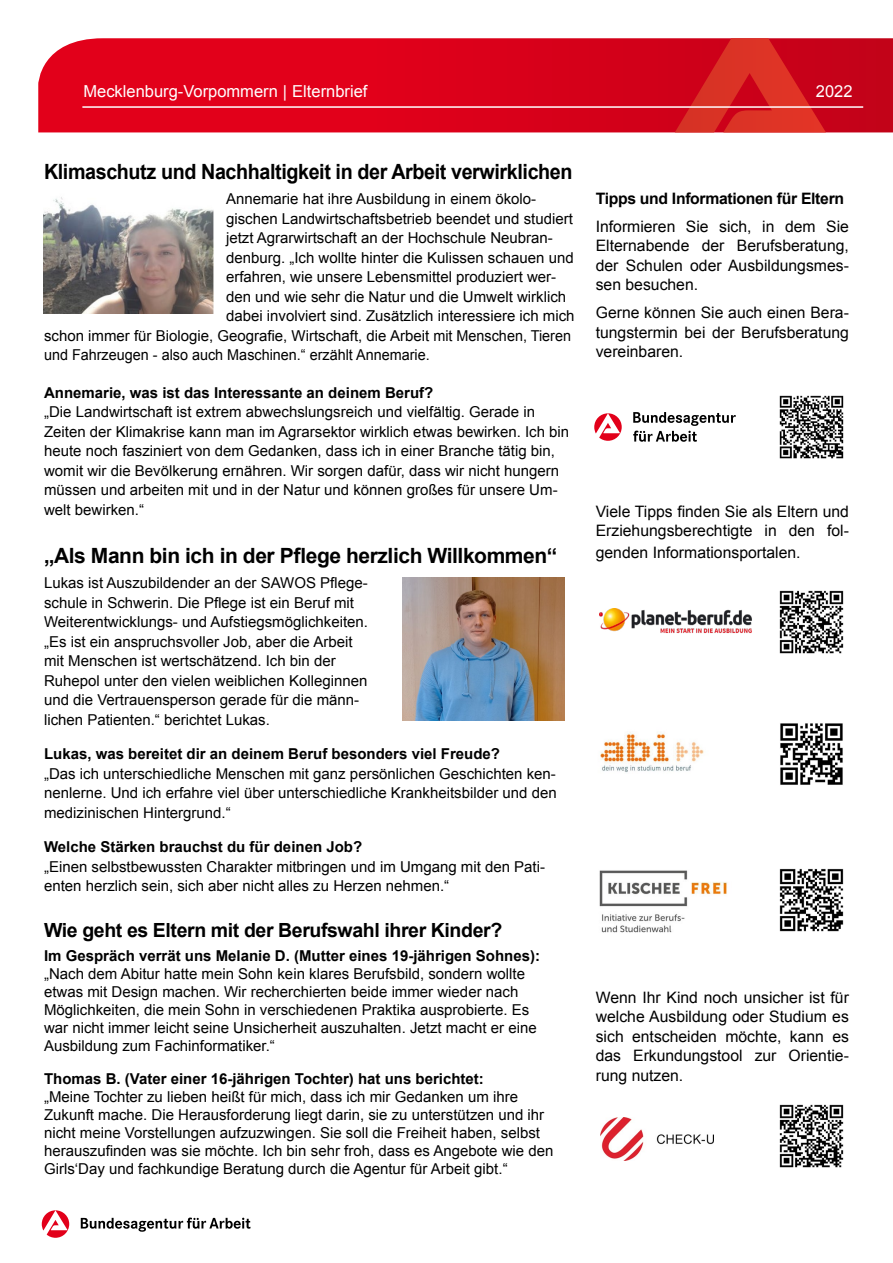
<style>
.page{position:relative;width:893px;height:1263px;background:#fff}
.page>*{position:absolute;margin:0;border:0;box-sizing:border-box;transform-origin:0 0}
.t1{font:700 21px "Arial";letter-spacing:-.02em;color:#000;scale:.94 1}
.t2{font:700 21px "Arial";letter-spacing:-.02em;color:#000}
.t3{font:700 19.5px "Arial";letter-spacing:-.02em;color:#000}
.t4{font:16.5px "Arial";color:#fff}
.t5{font:15.75px/19.5px "Arial";color:#000;text-align:justify}
.t6{font:700 15.75px "Arial";letter-spacing:-.02em;color:#000}
.t7{font:15px/19.5px "Arial";color:#000}
.t8{font:700 15px "Arial";color:#000}
.t9{font:15px "Arial";color:#000;scale:.96 1}
</style>
<div class="page">
<svg style="left:38px;top:38px;width:855px;height:94px;background:#db051e"></svg>
<svg style="left:675px;top:38px;width:151px;height:94px;background:#d41c20"></svg>
<hr style="left:82px;top:106px;width:781px;height:2px;background:#fff">
<img style="left:43px;top:197px;width:170px;height:117px">
<img style="left:403px;top:577px;width:161px;height:143px">
<svg style="left:81px;top:1217px;width:169px;height:15px"></svg>
<svg style="left:42px;top:1210px;width:27px;height:28px"></svg>
<img style="left:599px;top:609px;width:153px;height:24px">
<svg style="left:633px;top:412px;width:103px;height:30px"></svg>
<svg style="left:594px;top:413px;width:28px;height:28px"></svg>
<img style="left:600px;top:1117px;width:113px;height:44px">
<img style="left:600px;top:732px;width:104px;height:41px">
<img style="left:779px;top:395px;width:65px;height:64px">
<img style="left:779px;top:590px;width:65px;height:64px">
<img style="left:780px;top:723px;width:63px;height:62px">
<img style="left:779px;top:868px;width:65px;height:64px">
<img style="left:779px;top:1104px;width:65px;height:64px">
<img style="left:599px;top:870px;width:128px;height:63px">
<p class="t4" style="left:83px;top:80px;width:285px">Mecklenburg-Vorpommern | Elternbrief</p>
<p class="t4" style="left:816px;top:80px;width:38px">2022</p>
<h1 class="t1" style="left:44px;top:157px;width:564px">Klimaschutz und Nachhaltigkeit in der Arbeit verwirklichen</h1>
<p class="t7" style="left:226px;top:189px;width:312px">Annemarie hat ihre Ausbildung in einem ökolo-</p>
<p class="t7" style="left:226px;top:209px;width:348px">gischen Landwirtschaftsbetrieb beendet und studiert</p>
<p class="t7" style="left:226px;top:228px;width:328px">jetzt Agrarwirtschaft an der Hochschule Neubran-</p>
<p class="t7" style="left:226px;top:248px;width:349px">denburg. „Ich wollte hinter die Kulissen schauen und</p>
<p class="t7" style="left:226px;top:267px;width:332px">erfahren, wie unsere Lebensmittel produziert wer-</p>
<p class="t7" style="left:226px;top:287px;width:342px">den und wie sehr die Natur und die Umwelt wirklich</p>
<p class="t7" style="left:226px;top:306px;width:350px">dabei involviert sind. Zusätzlich interessiere ich mich</p>
<p class="t7" style="left:44px;top:326px;width:528px">schon immer für Biologie, Geografie, Wirtschaft, die Arbeit mit Menschen, Tieren</p>
<p class="t9" style="left:44px;top:345px;width:403px">und Fahrzeugen - also auch Maschinen.“ erzählt Annemarie.</p>
<p class="t8" style="left:44px;top:382px;width:391px">Annemarie, was ist das Interessante an deinem Beruf?</p>
<p class="t7" style="left:44px;top:402px;width:527px">„Die Landwirtschaft ist extrem abwechslungsreich und vielfältig. Gerade in Zeiten der Klimakrise kann man im Agrarsektor wirklich etwas bewirken. Ich bin heute noch fasziniert von dem Gedanken, dass ich in einer Branche tätig bin, womit wir die Bevölkerung ernähren. Wir sorgen dafür, dass wir nicht hungern müssen und arbeiten mit und in der Natur und können großes für unsere Um&shy;welt bewirken.“</p>
<h1 class="t2" style="left:44px;top:541px;width:515px">„Als Mann bin ich in der Pflege herzlich Willkommen“</h1>
<p class="t7" style="left:44px;top:573px;width:326px">Lukas ist Auszubildender an der SAWOS Pflege&shy;schule in Schwerin. Die Pflege ist ein Beruf mit Weiterentwicklungs- und Aufstiegsmöglichkeiten. „Es ist ein anspruchsvoller Job, aber die Arbeit mit Menschen ist wertschätzend. Ich bin der Ruhepol unter den vielen weiblichen Kolleginnen und die Vertrauensperson gerade für die männ&shy;lichen Patienten.“ berichtet Lukas.</p>
<p class="t8" style="left:44px;top:744px;width:457px">Lukas, was bereitet dir an deinem Beruf besonders viel Freude?</p>
<p class="t7" style="left:44px;top:764px;width:514px;text-align:justify">„Das ich unterschiedliche Menschen mit ganz persönlichen Geschichten ken&shy;nenlerne. Und ich erfahre viel über unterschiedliche Krankheitsbilder und den medizinischen Hintergrund.“</p>
<p class="t8" style="left:44px;top:837px;width:320px">Welche Stärken brauchst du für deinen Job?</p>
<p class="t7" style="left:44px;top:857px;width:503px">„Einen selbstbewussten Charakter mitbringen und im Umgang mit den Pati&shy;enten herzlich sein, sich aber nicht alles zu Herzen nehmen.“</p>
<h2 class="t3" style="left:44px;top:917px;width:460px">Wie geht es Eltern mit der Berufswahl ihrer Kinder?</h2>
<p class="t8" style="left:44px;top:946px;width:497px">Im Gespräch verrät uns Melanie D. (Mutter eines 19-jährigen Sohnes):</p>
<p class="t7" style="left:44px;top:965px;width:494px;line-height:18px">„Nach dem Abitur hatte mein Sohn kein klares Berufsbild, sondern wollte etwas mit Design machen. Wir recherchierten beide immer wieder nach Möglichkeiten, die mein Sohn in verschiedenen Praktika ausprobierte. Es war nicht immer leicht seine Unsicherheit auszuhalten. Jetzt macht er eine Ausbildung zum Fachinformatiker.“</p>
<p class="t8" style="left:44px;top:1069px;width:441px">Thomas B. (Vater einer 16-jährigen Tochter) hat uns berichtet:</p>
<p class="t7" style="left:44px;top:1088px;width:511px;line-height:18px">„Meine Tochter zu lieben heißt für mich, dass ich mir Gedanken um ihre Zukunft mache. Die Herausforderung liegt darin, sie zu unterstützen und ihr nicht meine Vorstellungen aufzuzwingen. Sie soll die Freiheit haben, selbst herauszufinden was sie möchte. Ich bin sehr froh, dass es Angebote wie den Girls‘Day und fachkundige Beratung durch die Agentur für Arbeit gibt.“</p>
<p class="t6" style="left:596px;top:187px;width:250px">Tipps und Informationen für Eltern</p>
<p class="t5" style="left:596px;top:216px;width:255px">Informieren Sie sich, in dem Sie Elternabende der Berufsberatung, der Schulen oder Ausbildungsmes&shy;sen besuchen.</p>
<p class="t5" style="left:596px;top:303px;width:255px">Gerne können Sie auch einen Bera&shy;tungstermin bei der Berufsberatung vereinbaren.</p>
<p class="t5" style="left:596px;top:502px;width:255px">Viele Tipps finden Sie als Eltern und<br>Erziehungsberechtigte in den fol-</p>
<p class="t5" style="left:596px;top:543px;width:206px">genden Informationsportalen.</p>
<p class="t5" style="left:596px;top:988px;width:255px">Wenn Ihr Kind noch unsicher ist für welche Ausbildung oder Studium es sich entscheiden möchte, kann es das Erkundungstool zur Orientie&shy;rung nutzen.</p>
</div>
